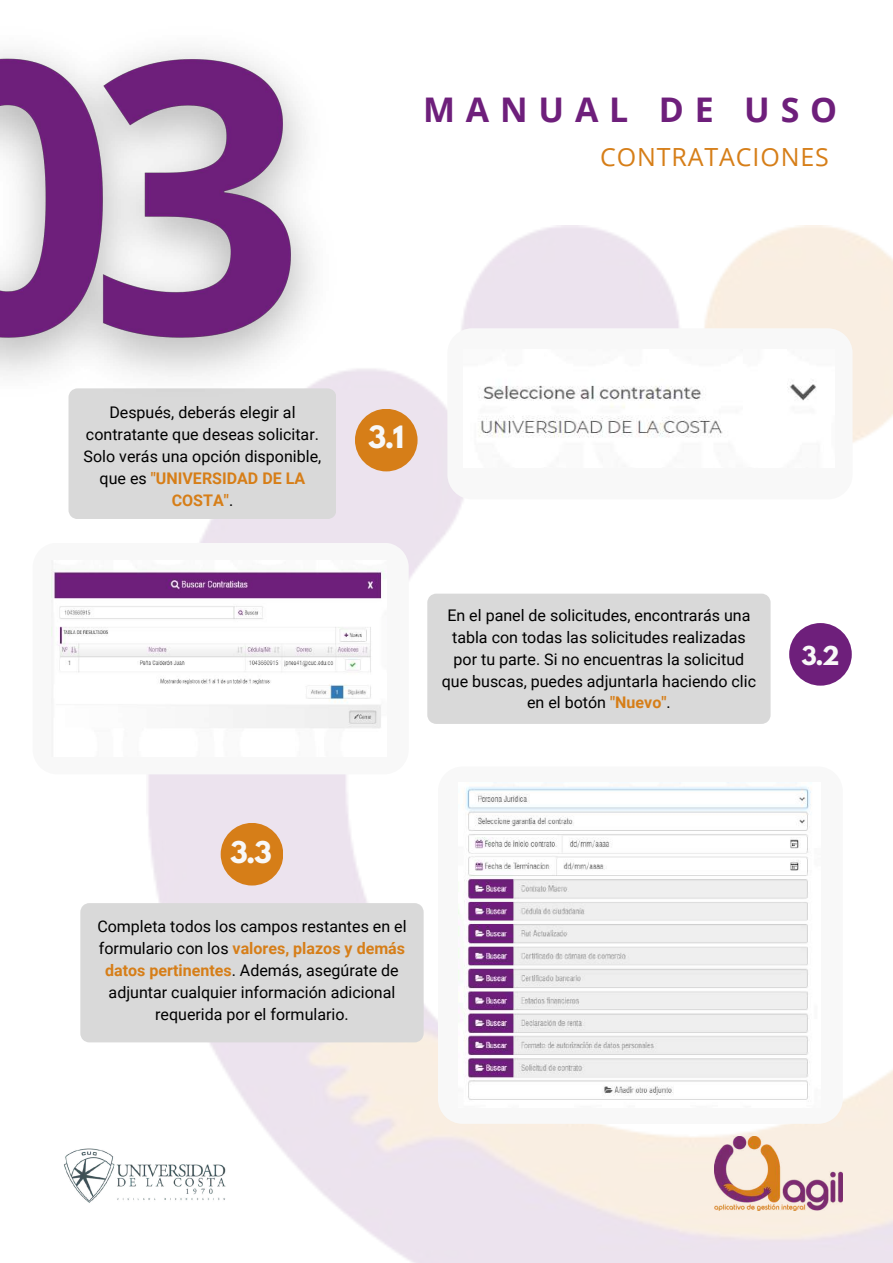
<style>
.page{position:relative;width:893px;height:1263px;background:#fff}
.page>*{position:absolute;margin:0;border:0;box-sizing:border-box;transform-origin:0 0}
.t1{font:700 33.97px "Open Sans";letter-spacing:.32em;color:#6e1f7b}
.t2{font:700 27.22px "League Spartan";color:#f8f8f8}
.t3{font:700 26.55px "League Spartan";color:#f8f8f8}
.t4{font:24.97px "Open Sans";letter-spacing:.035em;color:#d67e18}
.t5{font:700 23.1px "League Spartan";color:#f8f8f8}
.t6{font:16.05px/21.9px "Roboto";color:#000;text-align:center}
.s1{font-weight:700;color:#d67e18}
</style>
<div class="page">
<img style="left:64px;top:1148px;width:82px;height:55px">
<img style="left:146px;top:225px;width:747px;height:1038px">
<div style="left:447px;top:328px;width:405px;height:171px;background:#f8f8f8;border-radius:25px"></div>
<svg style="left:146px;top:543px;width:263px;height:231px"></svg>
<div style="left:427px;top:594px;width:343px;height:130px;background:#d9d9d9"></div>
<div style="left:438px;top:766px;width:404px;height:358px;background:#f8f8f8;border-radius:25px"></div>
<div style="left:355px;top:409px;width:62px;height:62px;background:#d67e18;border-radius:50%"></div>
<div style="left:789px;top:623px;width:62px;height:63px;background:#6e1f7b;border-radius:50%"></div>
<div style="left:221px;top:823px;width:62px;height:62px;background:#d67e18;border-radius:50%"></div>
<div style="left:80px;top:903px;width:344px;height:139px;background:#d9d9d9"></div>
<img style="left:481px;top:384px;width:335px;height:53px">
<img style="left:51px;top:560px;width:335px;height:197px">
<img style="left:458px;top:787px;width:353px;height:313px">
<img style="left:0;top:49px;width:387px;height:501px">
<h1 class="t1" style="left:423px;top:85px;width:416px">MANUAL DE USO</h1>
<h3 class="t4" style="left:600px;top:139px;width:230px">CONTRATACIONES</h3>
<p class="t6" style="left:84px;top:402px;width:239px">Después, deberás elegir al contratante que deseas solicitar.<br>Solo verás una opción disponible, que es <span class="s1">"UNIVERSIDAD DE LA<br>COSTA"</span>.</p>
<h2 class="t2" style="left:368px;top:423px;width:37px">3.1</h2>
<p class="t6" style="left:442px;top:604px;width:316px">En el panel de solicitudes, encontrarás una tabla con todas las solicitudes realizadas por tu parte. Si no encuentras la solicitud que buscas, puedes adjuntarla haciendo clic en el botón <span class="s1">"Nuevo"</span>.</p>
<h3 class="t5" style="left:801px;top:644px;width:40px">3.2</h3>
<h3 class="t3" style="left:230px;top:839px;width:43px">3.3</h3>
<p class="t6" style="left:97px;top:916px;width:311px">Completa todos los campos restantes en el formulario con los <span class="s1">valores, plazos y demás datos pertinentes</span>. Además, asegúrate de adjuntar cualquier información adicional requerida por el formulario.</p>
</div>
